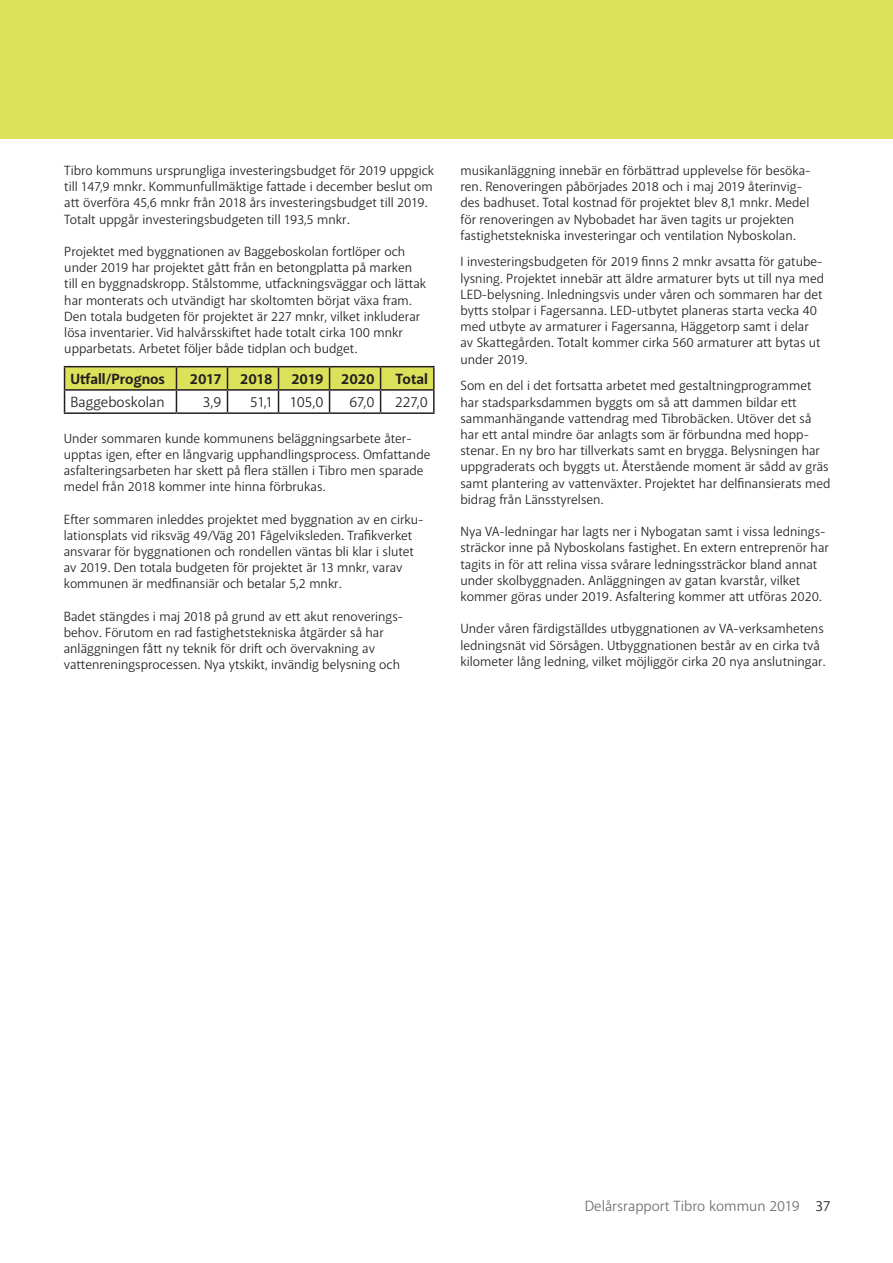
<style>
.page{position:relative;width:893px;height:1263px;background:#fff}
.page>*{position:absolute;margin:0;border:0;box-sizing:border-box;transform-origin:0 0}
.t1{font:700 15px "Akagi Pro";color:#231f20}
.t2{font:15px "Akagi Pro";color:#231f20}
.t3{font:15px "Akagi Pro";color:#6c6d70}
.t4{font:13.5px/16.2px "Akagi Pro";color:#231f20}
.s1{color:#231f20}
</style>
<div class="page">
<div style="left:0;top:0;width:893px;height:139px;background:#dbe25a"></div>
<hr style="left:64px;top:366px;width:112px;height:1px;background:#231f20">
<hr style="left:176px;top:366px;width:51px;height:1px;background:#231f20">
<hr style="left:227px;top:366px;width:52px;height:1px;background:#231f20">
<hr style="left:279px;top:366px;width:51px;height:1px;background:#231f20">
<hr style="left:330px;top:366px;width:51px;height:1px;background:#231f20">
<hr style="left:381px;top:366px;width:54px;height:1px;background:#231f20">
<hr style="left:433px;top:367px;width:2px;height:22px;background:#231f20">
<hr style="left:381px;top:389px;width:54px;height:2px;background:#231f20">
<svg style="left:64px;top:367px;width:370px;height:45px"></svg>
<hr style="left:433px;top:391px;width:2px;height:21px;background:#231f20">
<hr style="left:64px;top:412px;width:112px;height:2px;background:#231f20">
<hr style="left:176px;top:412px;width:51px;height:2px;background:#231f20">
<hr style="left:227px;top:412px;width:52px;height:2px;background:#231f20">
<hr style="left:279px;top:412px;width:51px;height:2px;background:#231f20">
<hr style="left:330px;top:412px;width:51px;height:2px;background:#231f20">
<hr style="left:381px;top:412px;width:54px;height:2px;background:#231f20">
<p class="t4" style="left:64px;top:162px;width:371px">Tibro kommuns ursprungliga investeringsbudget för 2019 uppgick till 147,9 mnkr. Kommunfullmäktige fattade i december beslut om att överföra 45,6 mnkr från 2018 års investeringsbudget till 2019.<br>Totalt uppgår investeringsbudgeten till 193,5 mnkr.</p>
<p class="t4" style="left:64px;top:243px;width:363px">Projektet med byggnationen av Baggeboskolan fortlöper och under 2019 har projektet gått från en betongplatta på marken till en byggnadskropp. Stålstomme, utfackningsväggar och lättak har monterats och utvändigt har skoltomten börjat växa fram.</p>
<p class="t4" style="left:64px;top:308px;width:357px">Den totala budgeten för projektet är 227 mnkr, vilket inkluderar lösa inventarier. Vid halvårsskiftet hade totalt cirka 100 mnkr upparbetats. Arbetet följer både tidplan och budget.</p>
<p class="t1" style="left:71px;top:370px;width:96px">Utfall/Prognos</p>
<p class="t1" style="left:190px;top:370px;width:33px">2017</p>
<p class="t1" style="left:240px;top:370px;width:34px">2018</p>
<p class="t1" style="left:291px;top:370px;width:34px">2019</p>
<p class="t1" style="left:341px;top:370px;width:35px">2020</p>
<p class="t1" style="left:396px;top:370px;width:34px">Total</p>
<p class="t2" style="left:71px;top:393px;width:96px">Baggeboskolan</p>
<p class="t2" style="left:203px;top:393px;width:20px">3,9</p>
<p class="t2" style="left:250px;top:393px;width:24px">51,1</p>
<p class="t2" style="left:290px;top:393px;width:35px">105,0</p>
<p class="t2" style="left:349px;top:393px;width:27px">67,0</p>
<p class="t2" style="left:395px;top:393px;width:34px">227,0</p>
<p class="t4" style="left:64px;top:430px;width:368px">Under sommaren kunde kommunens beläggningsarbete åter&shy;upptas igen, efter en långvarig upphandlingsprocess. Omfattande asfalteringsarbeten har skett på flera ställen i Tibro men sparade medel från 2018 kommer inte hinna förbrukas.</p>
<p class="t4" style="left:64px;top:511px;width:361px">Efter sommaren inleddes projektet med byggnation av en cirku&shy;lationsplats vid riksväg 49/Väg 201 Fågelviksleden. Trafikverket ansvarar för byggnationen och rondellen väntas bli klar i slutet av 2019. Den totala budgeten för projektet är 13 mnkr, varav kommunen är medfinansiär och betalar 5,2 mnkr.</p>
<p class="t4" style="left:64px;top:608px;width:341px">Badet stängdes i maj 2018 på grund av ett akut renoverings&shy;behov. Förutom en rad fastighetstekniska åtgärder så har anläggningen fått ny teknik för drift och övervakning av vattenreningsprocessen. Nya ytskikt, invändig belysning och</p>
<p class="t4" style="left:460px;top:162px;width:351px">musikanläggning innebär en förbättrad upplevelse för besöka&shy;ren. Renoveringen påbörjades 2018 och i maj 2019 återinvig&shy;des badhuset. Total kostnad för projektet blev 8,1 mnkr. Medel för renoveringen av Nybobadet har även tagits ur projekten fastighetstekniska investeringar och ventilation Nyboskolan.</p>
<p class="t4" style="left:460px;top:254px;width:365px">I investeringsbudgeten för 2019 finns 2 mnkr avsatta för gatube&shy;lysning. Projektet innebär att äldre armaturer byts ut till nya med LED-belysning. Inledningsvis under våren och sommaren har det bytts stolpar i Fagersanna. LED-utbytet planeras starta vecka 40 med utbyte av armaturer i Fagersanna, Häggetorp samt i delar av Skattegården. Totalt kommer cirka 560 armaturer att bytas ut under 2019.</p>
<p class="t4" style="left:460px;top:378px;width:371px">Som en del i det fortsatta arbetet med gestaltningprogrammet har stadsparksdammen byggts om så att dammen bildar ett sammanhängande vattendrag med Tibrobäcken. Utöver det så har ett antal mindre öar anlagts som är förbundna med hopp&shy;stenar. En ny bro har tillverkats samt en brygga. Belysningen har uppgraderats och byggts ut. Återstående moment är sådd av gräs samt plantering av vattenväxter. Projektet har delfinansierats med bidrag från Länsstyrelsen.</p>
<p class="t4" style="left:460px;top:524px;width:370px">Nya VA-ledningar har lagts ner i Nybogatan samt i vissa lednings&shy;sträckor inne på Nyboskolans fastighet. En extern entreprenör har tagits in för att relina vissa svårare ledningssträckor bland annat under skolbyggnaden. Anläggningen av gatan kvarstår, vilket kommer göras under 2019. Asfaltering kommer att utföras 2020.</p>
<p class="t4" style="left:460px;top:621px;width:367px">Under våren färdigställdes utbyggnationen av VA-verksamhetens ledningsnät vid Sörsågen. Utbyggnationen består av en cirka två kilometer lång ledning, vilket möjliggör cirka 20 nya anslutningar.</p>
<p class="t3" style="left:585px;top:1197px;width:247px">Delårsrapport Tibro kommun 2019 <span class="s1">37</span></p>
</div>
